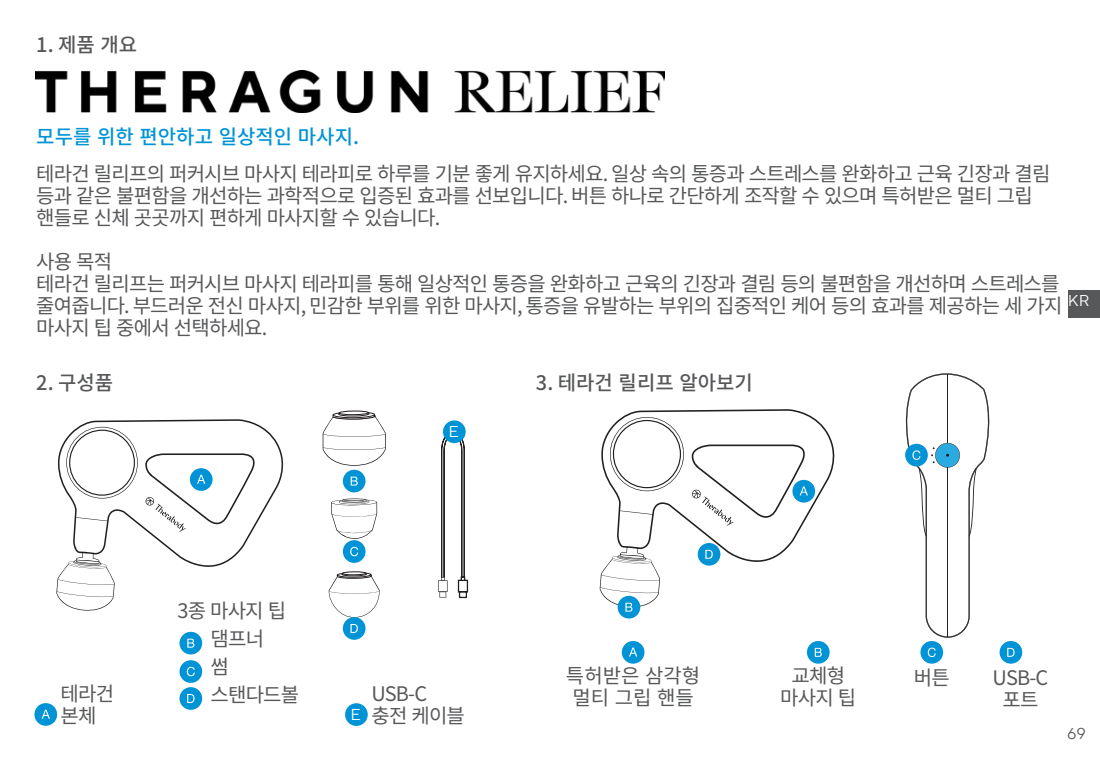
<style>
.page{position:relative;width:1100px;height:760px;background:#fff}
.page>*{position:absolute;margin:0;border:0;box-sizing:border-box;transform-origin:0 0}
.t1{font:20px/22px "Noto Sans CJ Kkr";letter-spacing:-.04em;color:#57585a}
.t2{font:500 20px "Noto Sans CJ Kkr";color:#57585a}
.t3{font:500 20px "Noto Sans CJ Kkr";color:#0094d7}
.t4{font:20px/22px "Noto Sans CJ Kkr";color:#57585a;text-align:center}
.t5{font:20px "Noto Sans CJ Ktc";color:#57585a}
.t6{font:16px "TT Norms";color:#fff}
.t7{font:16px "TT Norms";color:#57585a}
</style>
<div class="page">
<img style="left:36px;top:70px;width:628px;height:43px">
<svg style="left:58px;top:419px;width:226px;height:148px"></svg>
<svg style="left:66px;top:427px;width:72px;height:71px"></svg>
<svg style="left:56px;top:552px;width:59px;height:59px"></svg>
<svg style="left:76px;top:517px;width:32px;height:4px"></svg>
<div style="left:34px;top:703px;width:23px;height:22px;background:#0094d7;border-radius:50%"></div>
<svg style="left:42px;top:709px;width:8px;height:9px"></svg>
<svg style="left:145px;top:453px;width:110px;height:79px"></svg>
<div style="left:343px;top:470px;width:22px;height:22px;background:#0094d7;border-radius:50%"></div>
<svg style="left:351px;top:476px;width:7px;height:9px"></svg>
<div style="left:343px;top:540px;width:22px;height:23px;background:#0094d7;border-radius:50%"></div>
<svg style="left:350px;top:547px;width:8px;height:9px"></svg>
<svg style="left:438px;top:580px;width:2px;height:12px"></svg>
<div style="left:439px;top:581px;width:8px;height:10px;background:#fff"></div>
<svg style="left:440px;top:435px;width:28px;height:163px"></svg>
<svg style="left:331px;top:498px;width:46px;height:41px"></svg>
<div style="left:337px;top:572px;width:34px;height:5px;border:1px solid #231f20;border-radius:50%"></div>
<div style="left:342px;top:572px;width:25px;height:4px;border:1px solid #231f20;border-radius:50%"></div>
<div style="left:342px;top:571px;width:24px;height:4px;border:1px solid #231f20;border-radius:50%"></div>
<svg style="left:329px;top:574px;width:51px;height:43px"></svg>
<div style="left:333px;top:412px;width:42px;height:6px;border:1px solid #231f20;border-radius:50%"></div>
<div style="left:338px;top:411px;width:31px;height:5px;border:1px solid #231f20;border-radius:50%"></div>
<div style="left:339px;top:411px;width:30px;height:4px;border:1px solid #231f20;border-radius:50%"></div>
<svg style="left:323px;top:414px;width:63px;height:52px"></svg>
<div style="left:343px;top:617px;width:22px;height:23px;background:#0094d7;border-radius:50%"></div>
<svg style="left:350px;top:624px;width:8px;height:9px"></svg>
<div style="left:179px;top:632px;width:23px;height:22px;background:#0094d7;border-radius:50%"></div>
<svg style="left:187px;top:638px;width:7px;height:9px"></svg>
<div style="left:179px;top:660px;width:23px;height:23px;background:#0094d7;border-radius:50%"></div>
<svg style="left:187px;top:667px;width:8px;height:9px"></svg>
<div style="left:179px;top:687px;width:23px;height:23px;background:#0094d7;border-radius:50%"></div>
<svg style="left:187px;top:694px;width:8px;height:9px"></svg>
<div style="left:443px;top:420px;width:23px;height:23px;background:#0094d7;border-radius:50%"></div>
<div style="left:345px;top:703px;width:23px;height:23px;background:#0094d7;border-radius:50%"></div>
<div style="left:622px;top:641px;width:22px;height:22px;background:#0094d7;border-radius:50%"></div>
<svg style="left:629px;top:647px;width:8px;height:9px"></svg>
<div style="left:807px;top:641px;width:23px;height:22px;background:#0094d7;border-radius:50%"></div>
<svg style="left:815px;top:648px;width:7px;height:9px"></svg>
<div style="left:920px;top:641px;width:23px;height:22px;background:#0094d7;border-radius:50%"></div>
<svg style="left:928px;top:647px;width:8px;height:10px"></svg>
<svg style="left:905px;top:373px;width:85px;height:264px"></svg>
<div style="left:999px;top:641px;width:23px;height:22px;background:#0094d7;border-radius:50%"></div>
<svg style="left:1007px;top:648px;width:7px;height:9px"></svg>
<svg style="left:601px;top:409px;width:234px;height:154px"></svg>
<svg style="left:610px;top:417px;width:74px;height:74px"></svg>
<svg style="left:620px;top:510px;width:33px;height:5px"></svg>
<div style="left:792px;top:480px;width:23px;height:22px;background:#0094d7;border-radius:50%"></div>
<svg style="left:691px;top:444px;width:117px;height:81px"></svg>
<div style="left:618px;top:596px;width:22px;height:22px;background:#0094d7;border-radius:50%"></div>
<svg style="left:599px;top:547px;width:61px;height:64px"></svg>
<div style="left:698px;top:543px;width:22px;height:22px;background:#0094d7;border-radius:50%"></div>
<svg style="left:705px;top:550px;width:8px;height:9px"></svg>
<div style="left:1068px;top:290px;width:32px;height:27px;background:#57585a"></div>
<p class="t2" style="left:36px;top:33px;width:103px">1. 제품 개요</p>
<p class="t3" style="left:36px;top:126px;width:324px">모두를 위한 편안하고 일상적인 마사지.</p>
<p class="t1" style="left:36px;top:163px;width:1016px">테라건 릴리프의 퍼커시브 마사지 테라피로 하루를 기분 좋게 유지하세요. 일상 속의 통증과 스트레스를 완화하고 근육 긴장과 결림 등과 같은 불편함을 개선하는 과학적으로 입증된 효과를 선보입니다. 버튼 하나로 간단하게 조작할 수 있으며 특허받은 멀티 그립 핸들로 신체 곳곳까지 편하게 마사지할 수 있습니다.</p>
<p class="t1" style="left:36px;top:251px;width:77px">사용 목적</p>
<p class="t1" style="left:36px;top:273px;width:1028px">테라건 릴리프는 퍼커시브 마사지 테라피를 통해 일상적인 통증을 완화하고 근육의 긴장과 결림 등의 불편함을 개선하며 스트레스를 줄여줍니다. 부드러운 전신 마사지, 민감한 부위를 위한 마사지, 통증을 유발하는 부위의 집중적인 케어 등의 효과를 제공하는 세 가지 마사지 팁 중에서 선택하세요.</p>
<p class="t6" style="left:1068px;top:290px;width:23px">KR</p>
<p class="t2" style="left:36px;top:371px;width:79px">2. 구성품</p>
<p class="t6" style="left:448px;top:422px;width:12px">E</p>
<p class="t2" style="left:536px;top:371px;width:219px">3. 테라건 릴리프 알아보기</p>
<p class="t1" style="left:60px;top:683px;width:55px">테라건 본체</p>
<p class="t1" style="left:177px;top:597px;width:110px;line-height:28px;text-align:center">3종 마사지 팁 댐프너</p>
<p class="t1" style="left:210px;top:656px;width:20px">썸</p>
<p class="t1" style="left:210px;top:684px;width:90px">스탠다드볼</p>
<p class="t1" style="left:371px;top:682px;width:57px">USB-C</p>
<p class="t6" style="left:351px;top:704px;width:12px">E</p>
<p class="t1" style="left:371px;top:704px;width:95px">충전 케이블</p>
<p class="t4" style="left:566px;top:664px;width:136px">특허받은 삼각형 멀티 그립 핸들</p>
<p class="t1" style="left:780px;top:665px;width:77px;text-align:center">교체형 마사지 팁</p>
<p class="t5" style="left:914px;top:666px;width:37px">버튼</p>
<p class="t1" style="left:992px;top:667px;width:57px;text-align:center">USB-C 포트</p>
<p class="t7" style="left:1067px;top:723px;width:20px">69</p>
</div>
